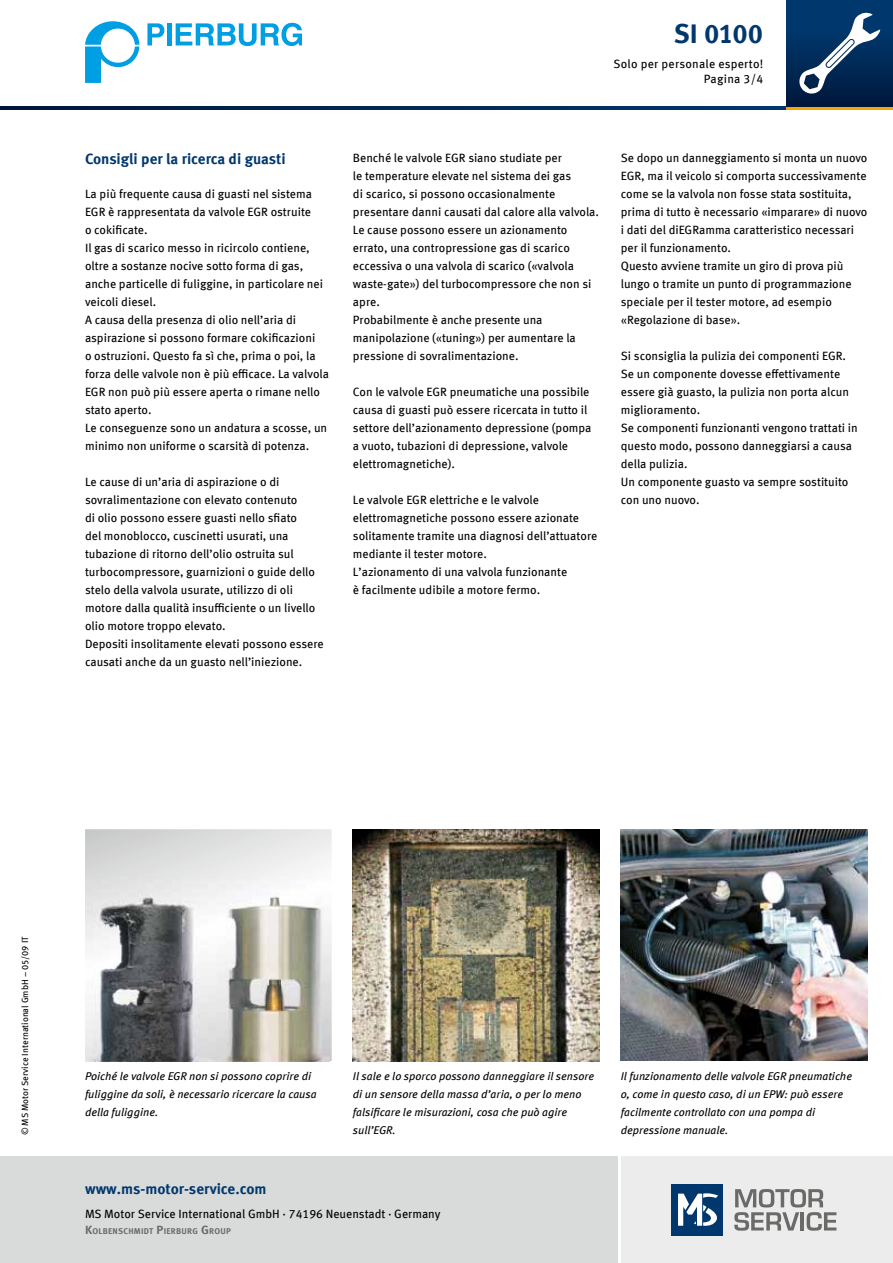
<style>
.page{position:relative;width:893px;height:1263px;background:#fff}
.page>*{position:absolute;margin:0;border:0;box-sizing:border-box;transform-origin:0 0}
.t1{font:700 27px "Meta OFC";letter-spacing:-.015em;color:#00386d}
.t2{font:700 15px "Meta OFC";color:#00386d}
.t3{font:12px/18px "Meta OFC";color:#000}
.t4{font:12px/15px "Meta OFC";letter-spacing:.02em;color:#000;text-align:right}
.t5{font:italic 11.25px/18px "Meta OFC";color:#000}
.t6{font:9px "Meta OFC";color:#000}
.t7{font:700 8.4px "Meta OFC";letter-spacing:.03em;color:#6a6a69}
.s1{font-size:12px}
</style>
<div class="page">
<img style="left:621px;top:829px;width:246px;height:231px">
<img style="left:353px;top:829px;width:247px;height:232px">
<svg style="left:85px;top:829px;width:247px;height:232px;background:#e1e1e1"></svg>
<img style="left:85px;top:876px;width:245px;height:185px">
<svg style="left:85px;top:21px;width:54px;height:62px"></svg>
<svg style="left:147px;top:23px;width:17px;height:22px"></svg>
<div style="left:167px;top:23px;width:5px;height:22px;background:#009ee3"></div>
<svg style="left:176px;top:23px;width:126px;height:23px"></svg>
<svg style="left:0;top:106px;width:787px;height:4px;background:#002753"></svg>
<svg style="left:787px;top:106px;width:106px;height:4px"></svg>
<div style="left:787px;top:0;width:106px;height:106px;background:linear-gradient(to bottom,#003e78,#001a3f)"></div>
<svg style="left:798px;top:12px;width:82px;height:83px"></svg>
<div style="left:621px;top:1157px;width:272px;height:106px;background:#ececec"></div>
<div style="left:0;top:1157px;width:617px;height:106px;background:#d9dada"></div>
<div style="left:672px;top:1184px;width:51px;height:51px;background:#00386d"></div>
<svg style="left:678px;top:1193px;width:40px;height:33px"></svg>
<svg style="left:734px;top:1189px;width:102px;height:42px"></svg>
<h1 class="t1" style="left:674px;top:16px;width:91px">SI 0100</h1>
<p class="t4" style="left:613px;top:57px;width:151px">Solo per personale esperto!<br>Pagina 3/4</p>
<p class="t2" style="left:85px;top:150px;width:202px">Consigli per la ricerca di guasti</p>
<p class="t3" style="left:85px;top:185px;width:245px">La più frequente causa di guasti nel sistema EGR è rappresentata da valvole EGR ostruite<br>o cokificate.<br>Il gas di scarico messo in ricircolo contiene, oltre a sostanze nocive sotto forma di gas, anche particelle di fuliggine, in particolare nei veicoli diesel.<br>A causa della presenza di olio nell’aria di aspirazione si possono formare cokificazioni<br>o ostruzioni. Questo fa sì che, prima o poi, la forza delle valvole non è più effi cace. La valvola EGR non può più essere aperta o rimane nello stato aperto.<br>Le conseguenze sono un andatura a scosse, un minimo non uniforme o scarsità di potenza.</p>
<p class="t3" style="left:85px;top:473px;width:240px">Le cause di un’aria di aspirazione o di sovralimentazione con elevato contenuto<br>di olio possono essere guasti nello sfiato<br>del monoblocco, cuscinetti usurati, una tubazione di ritorno dell’olio ostruita sul turbocompressore, guarnizioni o guide dello stelo della valvola usurate, utilizzo di oli motore dalla qualità insuffi ciente o un livello olio motore troppo elevato.<br>Depositi insolitamente elevati possono essere causati anche da un guasto nell’iniezione.</p>
<p class="t3" style="left:353px;top:149px;width:248px">Benché le valvole EGR siano studiate per<br>le temperature elevate nel sistema dei gas<br>di scarico, si possono occasionalmente presentare danni causati dal calore alla valvola.<br>Le cause possono essere un azionamento errato, una contropressione gas di scarico eccessiva o una valvola di scarico («valvola waste-gate») del turbocompressore che non si apre.<br>Probabilmente è anche presente una manipolazione («tuning») per aumentare la pressione di sovralimentazione.</p>
<p class="t3" style="left:353px;top:383px;width:240px">Con le valvole EGR pneumatiche una possibile causa di guasti può essere ricercata in tutto il settore dell’azionamento depressione (pompa a vuoto, tubazioni di depressione, valvole elettromagnetiche).</p>
<p class="t3" style="left:353px;top:491px;width:246px">Le valvole EGR elettriche e le valvole elettromagnetiche possono essere azionate solitamente tramite una diagnosi dell’attuatore mediante il tester motore.<br>L’azionamento di una valvola funzionante<br>è facilmente udibile a motore fermo.</p>
<p class="t3" style="left:621px;top:149px;width:248px">Se dopo un danneggiamento si monta un nuovo EGR, ma il veicolo si comporta successivamente come se la valvola non fosse stata sostituita, prima di tutto è necessario «imparare» di nuovo i dati del diEGRamma caratteristico necessari per il funzionamento.<br>Questo avviene tramite un giro di prova più lungo o tramite un punto di programmazione speciale per il tester motore, ad esempio «Regolazione di base».</p>
<p class="t3" style="left:621px;top:347px;width:239px">Si sconsiglia la pulizia dei componenti EGR.<br>Se un componente dovesse effettivamente essere già guasto, la pulizia non porta alcun miglioramento.<br>Se componenti funzionanti vengono trattati in questo modo, possono danneggiarsi a causa della pulizia.<br>Un componente guasto va sempre sostituito con uno nuovo.</p>
<p class="t6" style="left:19px;top:1135px;width:200px;rotate:-90deg">© MS Motor Service International GmbH – 05/09 IT</p>
<p class="t5" style="left:85px;top:1067px;width:233px">Poiché le valvole EGR non si possono coprire di fuliggine da soli, è necessario ricercare la causa della fuliggine.</p>
<p class="t5" style="left:353px;top:1067px;width:243px">Il sale e lo sporco possono danneggiare il sensore di un sensore della massa d’aria, o per lo meno falsificare le misurazioni, cosa che può agire sull’EGR.</p>
<p class="t2" style="left:85px;top:1179px;width:183px">www.ms-motor-service.com</p>
<p class="t3" style="left:85px;top:1204px;width:357px">MS Motor Service International GmbH · 74196 Neuenstadt · Germany</p>
<p class="t7" style="left:85px;top:1226px;width:147px"><span class="s1">K</span>OLBENSCHMIDT <span class="s1">P</span>IERBURG <span class="s1">G</span>ROUP</p>
<p class="t5" style="left:621px;top:1067px;width:233px">Il funzionamento delle valvole EGR pneumatiche o, come in questo caso, di un EPW: può essere facilmente controllato con una pompa di depressione manuale.</p>
</div>
